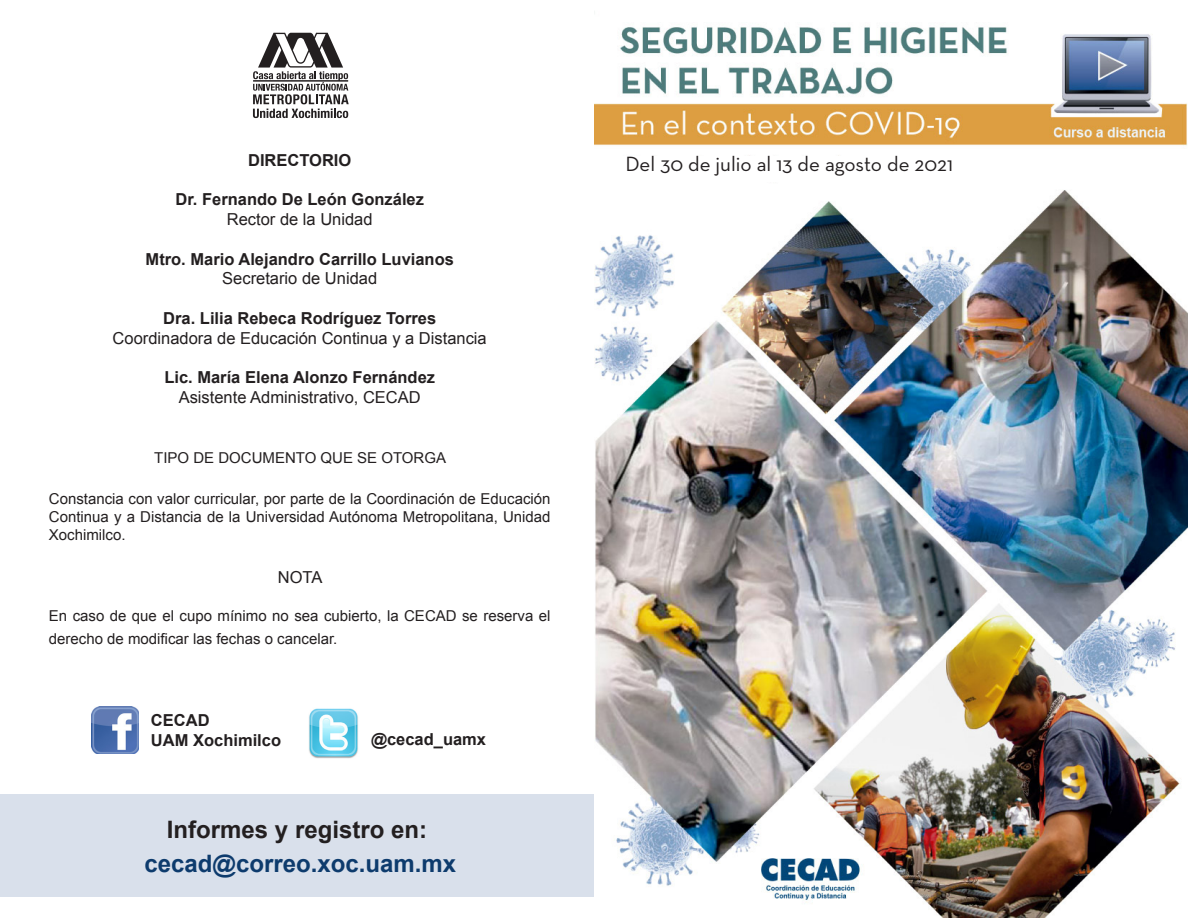
<style>
.page{position:relative;width:1188px;height:918px;background:#fff}
.page>*{position:absolute;margin:0;border:0;box-sizing:border-box;transform-origin:0 0}
.t1{font:700 24px "Arial";color:#0d3b6d}
.t2{font:700 24px "Arial";color:#231f20}
.t3{font:21px "Neutra Text";color:#231f20}
.t4{font:700 16.5px "Arial";color:#231f20}
.t5{font:16.5px "Arial";color:#231f20}
.t6{font:15px/18px "Arial";color:#231f20;text-align:justify}
</style>
<div class="page">
<img style="left:594px;top:26px;width:594px;height:892px">
<div style="left:0;top:795px;width:594px;height:102px;background:#d9e0eb"></div>
<img style="left:92px;top:707px;width:47px;height:47px">
<img style="left:309px;top:708px;width:49px;height:51px">
<svg style="left:253px;top:33px;width:96px;height:85px"></svg>
<div style="left:601px;top:156px;width:377px;height:26px;background:#fff"></div>
<p class="t4" style="left:248px;top:149px;width:105px">DIRECTORIO</p>
<p class="t4" style="left:176px;top:189px;width:250px">Dr. Fernando De León González</p>
<p class="t5" style="left:227px;top:208px;width:147px">Rector de la Unidad</p>
<p class="t4" style="left:146px;top:248px;width:310px">Mtro. Mario Alejandro Carrillo Luvianos</p>
<p class="t5" style="left:222px;top:268px;width:156px">Secretario de Unidad</p>
<p class="t4" style="left:163px;top:307px;width:274px">Dra. Lilia Rebeca Rodríguez Torres</p>
<p class="t5" style="left:113px;top:327px;width:376px">Coordinadora de Educación Continua y a Distancia</p>
<p class="t4" style="left:164px;top:367px;width:272px">Lic. María Elena Alonzo Fernández</p>
<p class="t5" style="left:179px;top:387px;width:244px">Asistente Administrativo, CECAD</p>
<p class="t6" style="left:154px;top:449px;width:293px">TIPO DE DOCUMENTO QUE SE OTORGA</p>
<p class="t6" style="left:49px;top:490px;width:503px">Constancia con valor curricular, por parte de la Coordinación de Educación Continua y a Distancia de la Universidad Autónoma Metropolitana, Unidad Xochimilco.</p>
<p class="t5" style="left:278px;top:567px;width:46px">NOTA</p>
<p class="t6" style="left:49px;top:604px;width:503px;line-height:23.4px">En caso de que el cupo mínimo no sea cubierto, la CECAD se reserva el derecho de modificar las fechas o cancelar.</p>
<p class="t4" style="left:151px;top:710px;width:60px">CECAD</p>
<p class="t4" style="left:151px;top:730px;width:132px">UAM Xochimilco</p>
<p class="t4" style="left:371px;top:728px;width:117px">@cecad_uamx</p>
<p class="t2" style="left:167px;top:814px;width:262px">Informes y registro en:</p>
<p class="t1" style="left:145px;top:848px;width:313px">cecad@correo.xoc.uam.mx</p>
<p class="t3" style="left:625px;top:151px;width:329px">Del 30 de julio al 13 de agosto de 2021</p>
</div>
